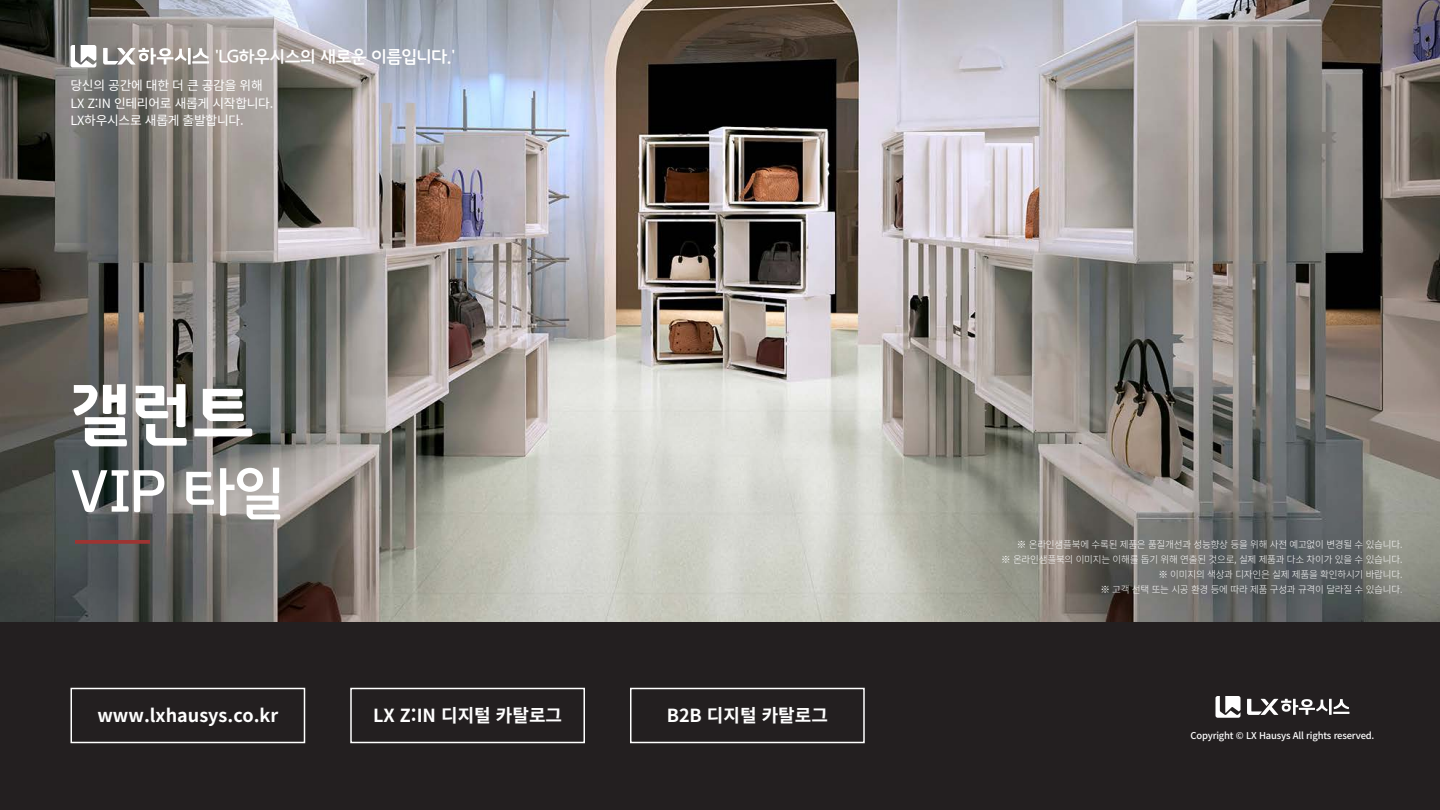
<style>
.page{position:relative;width:1440px;height:810px;background:#fff}
.page>*{position:absolute;margin:0;border:0;box-sizing:border-box;transform-origin:0 0}
.t1{font:67.5px "Godo B";color:#fff}
.t2{font:56.25px "Godo M";color:#fff}
.t3{font:700 18px "Noto Sans CJ Kkr";color:#fff}
.t4{font:17.25px "Godo M";letter-spacing:-.02em;color:#fff}
.t5{font:12.75px "Noto Sans CJ Kkr";letter-spacing:-.02em;color:#fff}
.t6{font:300 9.75px "Noto Sans CJ Kkr";letter-spacing:-.02em;color:#fff}
.t7{font:500 9.45px "Noto Sans CJ Kkr";letter-spacing:-.02em;color:#fff}
</style>
<div class="page">
<img style="left:0;top:0;width:1440px;height:622px">
<div style="left:0;top:622px;width:1440px;height:188px;background:#231f20"></div>
<svg style="left:75px;top:540px;width:75px;height:4px"></svg>
<hr style="left:192px;top:61px;width:17px;height:3px;background:#fff">
<svg style="left:193px;top:48px;width:16px;height:11px"></svg>
<hr style="left:188px;top:48px;width:3px;height:17px;background:#fff">
<svg style="left:103px;top:48px;width:84px;height:17px"></svg>
<svg style="left:70px;top:45px;width:26px;height:23px"></svg>
<div style="left:71px;top:688px;width:234px;height:55px;border:2px solid #fff"></div>
<div style="left:350px;top:688px;width:235px;height:55px;border:2px solid #fff"></div>
<div style="left:630px;top:688px;width:235px;height:55px;border:2px solid #fff"></div>
<svg style="left:1247px;top:699px;width:102px;height:16px"></svg>
<svg style="left:1216px;top:696px;width:25px;height:22px"></svg>
<p class="t4" style="left:215px;top:46px;width:243px">'LG하우시스의 새로운 이름입니다.'</p>
<p class="t5" style="left:70px;top:78px;width:194px">당신의 공간에 대한 더 큰 공감을 위해</p>
<p class="t5" style="left:70px;top:96px;width:204px">LX Z:IN 인테리어로 새롭게 시작합니다.</p>
<p class="t5" style="left:70px;top:114px;width:175px">LX하우시스로 새롭게 출발합니다.</p>
<p class="t1" style="left:70px;top:373px;width:186px">갤런트</p>
<p class="t2" style="left:70px;top:461px;width:216px">VIP 타일</p>
<p class="t3" style="left:97px;top:706px;width:182px">www.lxhausys.co.kr</p>
<p class="t3" style="left:373px;top:706px;width:191px">LX Z:IN 디지털 카탈로그</p>
<p class="t3" style="left:667px;top:706px;width:163px">B2B 디지털 카탈로그</p>
<p class="t6" style="left:1017px;top:538px;width:387px">※ 온라인샘플북에 수록된 제품은 품질개선과 성능향상 등을 위해 사전 예고없이 변경될 수 있습니다.</p>
<p class="t6" style="left:1001px;top:553px;width:403px">※ 온라인샘플북의 이미지는 이해를 돕기 위해 연출된 것으로, 실제 제품과 다소 차이가 있을 수 있습니다.</p>
<p class="t6" style="left:1158px;top:568px;width:246px">※ 이미지의 색상과 디자인은 실제 제품을 확인하시기 바랍니다.</p>
<p class="t6" style="left:1100px;top:583px;width:304px">※ 고객 선택 또는 시공 환경 등에 따라 제품 구성과 규격이 달라질 수 있습니다.</p>
<p class="t7" style="left:1191px;top:730px;width:185px">Copyright © LX Hausys All rights reserved.</p>
</div>
